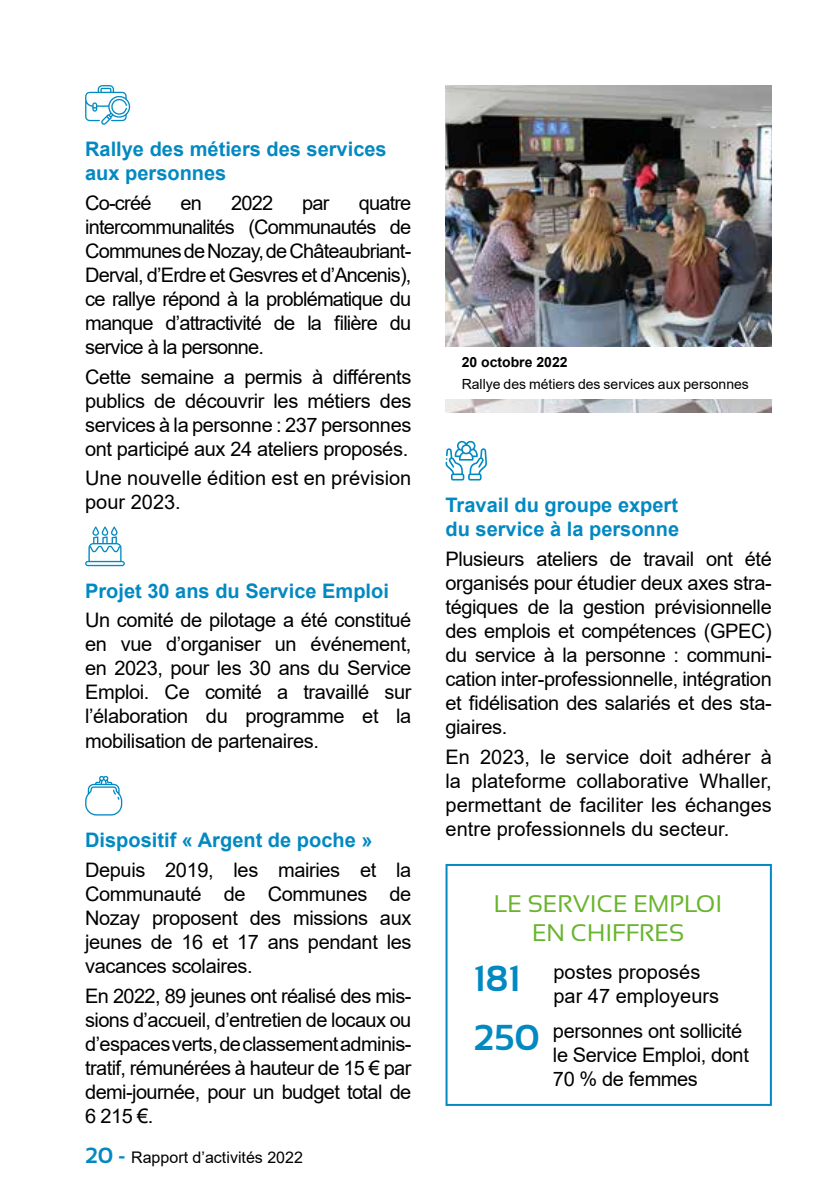
<style>
.page{position:relative;width:840px;height:1191px;background:#fff}
.page>*{position:absolute;margin:0;border:0;box-sizing:border-box;transform-origin:0 0}
.t1{font:24px/28.8px "Sansation";color:#69b42e;text-align:center}
.t2{font:20px/24px "Arial";letter-spacing:-.02em;color:#000;text-align:justify}
.t3{font:700 20px/24px "Arial";color:#0389c1}
.t4{font:20px/24px "Arial";color:#000}
.t5{font:16px "Arial";color:#000}
.t6{font:14px "Arial";color:#000}
.t7{font:700 14px "Arial";color:#000}
.s1{font-family:"Sansation";font-weight:700;font-size:22px;color:#0389c1}
.s2{font-family:"Sansation";font-weight:700;font-size:36px;color:#0389c1}
</style>
<div class="page">
<img style="left:445px;top:85px;width:326px;height:327px">
<div style="left:435px;top:348px;width:345px;height:51px;background:#fff"></div>
<svg style="left:445px;top:440px;width:41px;height:40px"></svg>
<svg style="left:85px;top:85px;width:45px;height:40px"></svg>
<svg style="left:85px;top:526px;width:40px;height:40px"></svg>
<div style="left:445px;top:864px;width:326px;height:242px;border:2px solid #0389c1"></div>
<svg style="left:85px;top:775px;width:37px;height:40px"></svg>
<p class="t3" style="left:85px;top:137px;width:303px">Rallye des métiers des services aux personnes</p>
<p class="t2" style="left:85px;top:191px;width:68px">Co-créé</p>
<p class="t2" style="left:180px;top:191px;width:23px">en</p>
<p class="t2" style="left:231px;top:191px;width:44px">2022</p>
<p class="t2" style="left:302px;top:191px;width:29px">par</p>
<p class="t2" style="left:85px;top:191px;width:327px;text-indent:273px">quatre intercommunalités (Communautés de Communes de Nozay, de Châteaubriant-Derval, d’Erdre et Gesvres et d’Ancenis), ce rallye répond à la problématique du manque d’attractivité de la filière du service à la personne.</p>
<p class="t2" style="left:85px;top:364px;width:327px">Cette semaine a permis à différents publics de découvrir les métiers des services à la personne : 237 personnes ont participé aux 24 ateliers proposés.</p>
<p class="t4" style="left:85px;top:466px;width:327px">Une nouvelle édition est en prévision pour 2023.</p>
<p class="t3" style="left:85px;top:579px;width:305px">Projet 30 ans du Service Emploi</p>
<p class="t2" style="left:85px;top:608px;width:327px">Un comité de pilotage a été constitué en vue d’organiser un événement, en 2023, pour les 30 ans du Service Emploi. Ce comité a travaillé sur l’élaboration du programme et la mobilisation de partenaires.</p>
<p class="t3" style="left:85px;top:828px;width:289px">Dispositif « Argent de poche »</p>
<p class="t2" style="left:85px;top:857px;width:327px">Depuis 2019, les mairies et la Communauté de Communes de Nozay proposent des missions aux jeunes de 16 et 17 ans pendant les vacances scolaires.</p>
<p class="t2" style="left:85px;top:983px;width:327px">En 2022, 89 jeunes ont réalisé des mis&shy;sions d’accueil, d’entretien de locaux ou d’espaces verts, de classement adminis&shy;tratif, rémunérées à hauteur de 15 € par demi-journée, pour un budget total de 6 215 €.</p>
<p class="t5" style="left:85px;top:1146px;width:219px"><span class="s1">20 -</span> Rapport d’activités 2022</p>
<p class="t7" style="left:461px;top:352px;width:107px">20 octobre 2022</p>
<p class="t6" style="left:461px;top:375px;width:288px">Rallye des métiers des services aux personnes</p>
<p class="t3" style="left:445px;top:493px;width:235px">Travail du groupe expert du service à la personne</p>
<p class="t2" style="left:445px;top:546px;width:327px">Plusieurs ateliers de travail ont été organisés pour étudier deux axes stra&shy;tégiques de la gestion prévisionnelle des emplois et compétences (GPEC) du service à la personne : communi&shy;cation inter-professionnelle, intégration et fidélisation des salariés et des sta&shy;giaires.</p>
<p class="t2" style="left:445px;top:744px;width:327px">En 2023, le service doit adhérer à la plateforme collaborative Whaller, permettant de faciliter les échanges entre professionnels du secteur.</p>
<p class="t1" style="left:493px;top:889px;width:230px">LE SERVICE EMPLOI<br>EN CHIFFRES</p>
<p class="t4" style="left:553px;top:960px;width:167px;text-indent:-80px"><span class="s2">181</span> postes proposés par 47 employeurs</p>
<p class="t2" style="left:552px;top:1018px;width:197px;text-align:left;text-indent:-80px"><span class="s2">250</span> personnes ont sollicité le Service Emploi, dont<br>70 % de femmes</p>
</div>
